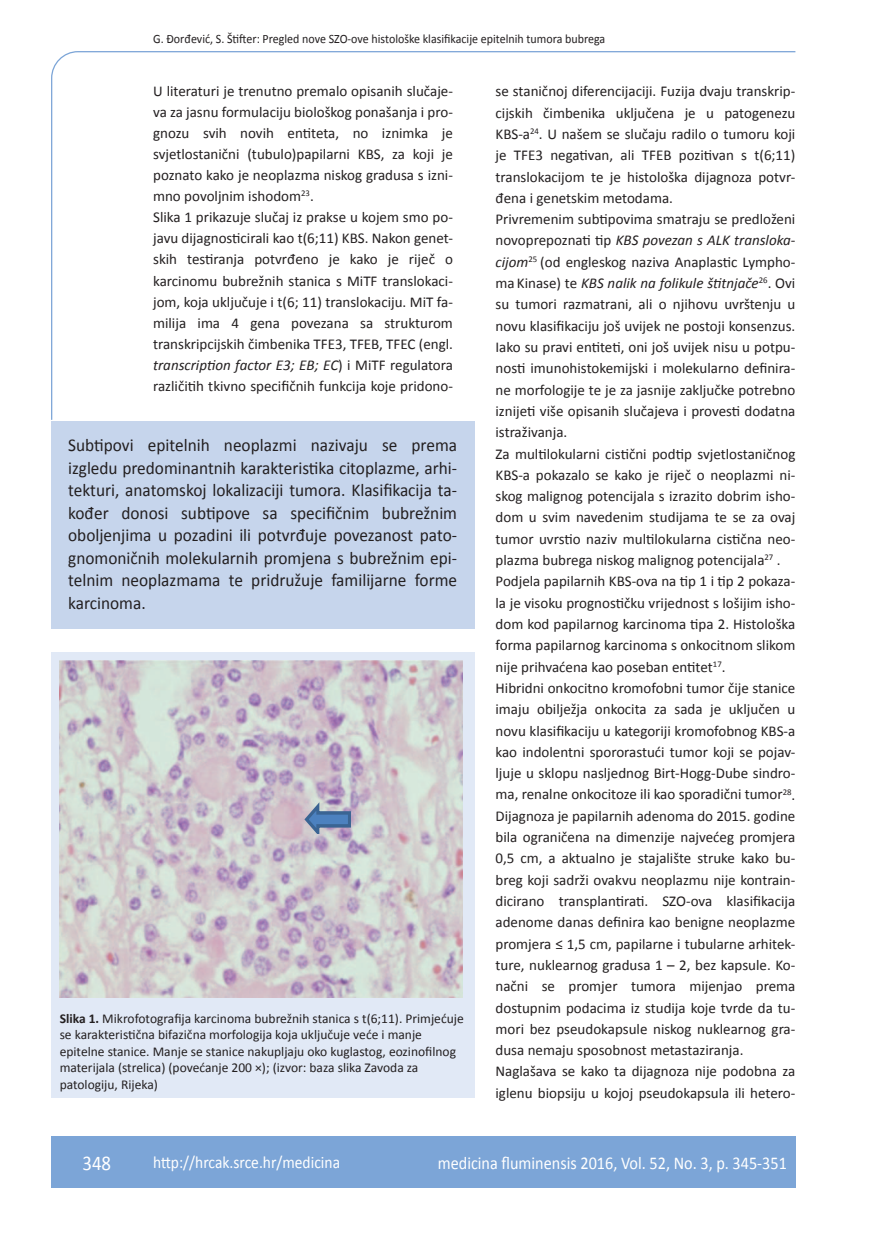
<style>
.page{position:relative;width:872px;height:1234px;background:#fff}
.page>*{position:absolute;margin:0;border:0;box-sizing:border-box;transform-origin:0 0}
.t1{font:21px "Calibri";color:#fff;scale:.9 1}
.t2{font:18px/22.5px "Calibri";color:#231f20;text-align:justify;scale:.96 1}
.t3{font:18px "Calibri";color:#fff;scale:.9 1}
.t4{font:17.25px "Calibri";color:#fff;scale:.9 1}
.t5{font:15px/21.3px "Calibri";color:#231f20}
.t6{font:13.5px/16.5px "Calibri";color:#231f20}
.t7{font:12.75px "Calibri";color:#231f20;scale:.94 1}
.s1{font-style:italic}
.s2{font-weight:700}
</style>
<div class="page">
<svg style="left:51px;top:51px;width:745px;height:369px"></svg>
<div style="left:51px;top:1135px;width:744px;height:51px;background:#7ca5d7"></div>
<div style="left:51px;top:420px;width:423px;height:208px;background:#c6d5ec"></div>
<div style="left:51px;top:652px;width:423px;height:445px;background:#e1e9f6"></div>
<img style="left:60px;top:660px;width:403px;height:337px">
<svg style="left:303px;top:801px;width:48px;height:32px;background:#8597b8"></svg>
<p class="t7" style="left:153px;top:30px;width:482px">G. Đorđević, S. Štifter: Pregled nove SZO-ove histološke klasifikacije epitelnih tumora bubrega</p>
<p class="t5" style="left:153px;top:80px;width:301px">U literaturi je trenutno premalo opisanih slučaje&shy;va za jasnu formulaciju biološkog ponašanja i pro&shy;gnozu svih novih entiteta, no iznimka je svjetlostanični (tubulo)papilarni KBS, za koji je poznato kako je neoplazma niskog gradusa s izni&shy;mno povoljnim ishodom<sup>23</sup>.<br>Slika 1 prikazuje slučaj iz prakse u kojem smo po&shy;javu dijagnosticirali kao t(6;11) KBS. Nakon genet&shy;skih testiranja potvrđeno je kako je riječ o karcinomu bubrežnih stanica s MiTF translokaci&shy;jom, koja uključuje i t(6; 11) translokaciju. MiT fa&shy;milija ima 4 gena povezana sa strukturom transkripcijskih čimbenika TFE3, TFEB, TFEC (engl. <span class="s1">transcription factor E3; EB; EC</span>) i MiTF regulatora različitih tkivno specifičnih funkcija koje pridono-</p>
<p class="t5" style="left:495px;top:80px;width:301px">se staničnoj diferencijaciji. Fuzija dvaju transkrip&shy;cijskih čimbenika uključena je u patogenezu KBS-a<sup>24</sup>. U našem se slučaju radilo o tumoru koji je TFE3 negativan, ali TFEB pozitivan s t(6;11) translokacijom te je histološka dijagnoza potvr&shy;đena i genetskim metodama.<br>Privremenim subtipovima smatraju se predloženi novoprepoznati tip <span class="s1">KBS povezan s ALK transloka&shy;cijom</span><sup>25</sup> (od engleskog naziva Anaplastic Lympho&shy;ma Kinase) te <span class="s1">KBS nalik na folikule štitnjače</span><sup>26</sup>. Ovi su tumori razmatrani, ali o njihovu uvrštenju u novu klasifikaciju još uvijek ne postoji konsenzus.<br>Iako su pravi entiteti, oni još uvijek nisu u potpu&shy;nosti imunohistokemijski i molekularno definira&shy;ne morfologije te je za jasnije zaključke potrebno iznijeti više opisanih slučajeva i provesti dodatna istraživanja.<br>Za multilokularni cistični podtip svjetlostaničnog KBS-a pokazalo se kako je riječ o neoplazmi ni&shy;skog malignog potencijala s izrazito dobrim isho&shy;dom u svim navedenim studijama te se za ovaj tumor uvrstio naziv multilokularna cistična neo&shy;plazma bubrega niskog malignog potencijala<sup>27</sup> .<br>Podjela papilarnih KBS-ova na tip 1 i tip 2 pokaza&shy;la je visoku prognostičku vrijednost s lošijim isho&shy;dom kod papilarnog karcinoma tipa 2. Histološka forma papilarnog karcinoma s onkocitnom slikom nije prihvaćena kao poseban entitet<sup>17</sup>.<br>Hibridni onkocitno kromofobni tumor čije stanice imaju obilježja onkocita za sada je uključen u novu klasifikaciju u kategoriji kromofobnog KBS-a kao indolentni spororastući tumor koji se pojav&shy;ljuje u sklopu nasljednog Birt-Hogg-Dube sindro&shy;ma, renalne onkocitoze ili kao sporadični tumor<sup>28</sup>.<br>Dijagnoza je papilarnih adenoma do 2015. godine bila ograničena na dimenzije najvećeg promjera 0,5 cm, a aktualno je stajalište struke kako bu&shy;breg koji sadrži ovakvu neoplazmu nije kontrain&shy;dicirano transplantirati. SZO-ova klasifikacija adenome danas definira kao benigne neoplazme promjera ≤ 1,5 cm, papilarne i tubularne arhitek&shy;ture, nuklearnog gradusa 1 – 2, bez kapsule. Ko&shy;načni se promjer tumora mijenjao prema dostupnim podacima iz studija koje tvrde da tu&shy;mori bez pseudokapsule niskog nuklearnog gra&shy;dusa nemaju sposobnost metastaziranja.<br>Naglašava se kako ta dijagnoza nije podobna za iglenu biopsiju u kojoj pseudokapsula ili hetero-</p>
<p class="t2" style="left:68px;top:433px;width:406px">Subtipovi epitelnih neoplazmi nazivaju se prema izgledu predominantnih karakteristika citoplazme, arhi&shy;tekturi, anatomskoj lokalizaciji tumora. Klasifikacija ta&shy;kođer donosi subtipove sa specifičnim bubrežnim oboljenjima u pozadini ili potvrđuje povezanost pato&shy;gnomoničnih molekularnih promjena s bubrežnim epi&shy;telnim neoplazmama te pridružuje familijarne forme karcinoma.</p>
<p class="t6" style="left:60px;top:1009px;width:405px"><span class="s2">Slika 1.</span> Mikrofotografija karcinoma bubrežnih stanica s t(6;11). Primjećuje se karakteristična bifazična morfologija koja uključuje veće i manje epitelne stanice. Manje se stanice nakupljaju oko kuglastog, eozinofilnog materijala (strelica) (povećanje 200 ×); (izvor: baza slika Zavoda za patologiju, Rijeka)</p>
<h1 class="t1" style="left:82px;top:1149px;width:33px">348</h1>
<p class="t4" style="left:153px;top:1150px;width:209px">http://hrcak.srce.hr/medicina</p>
<p class="t3" style="left:438px;top:1151px;width:389px">medicina fluminensis 2016, Vol. 52, No. 3, p. 345-351</p>
</div>
